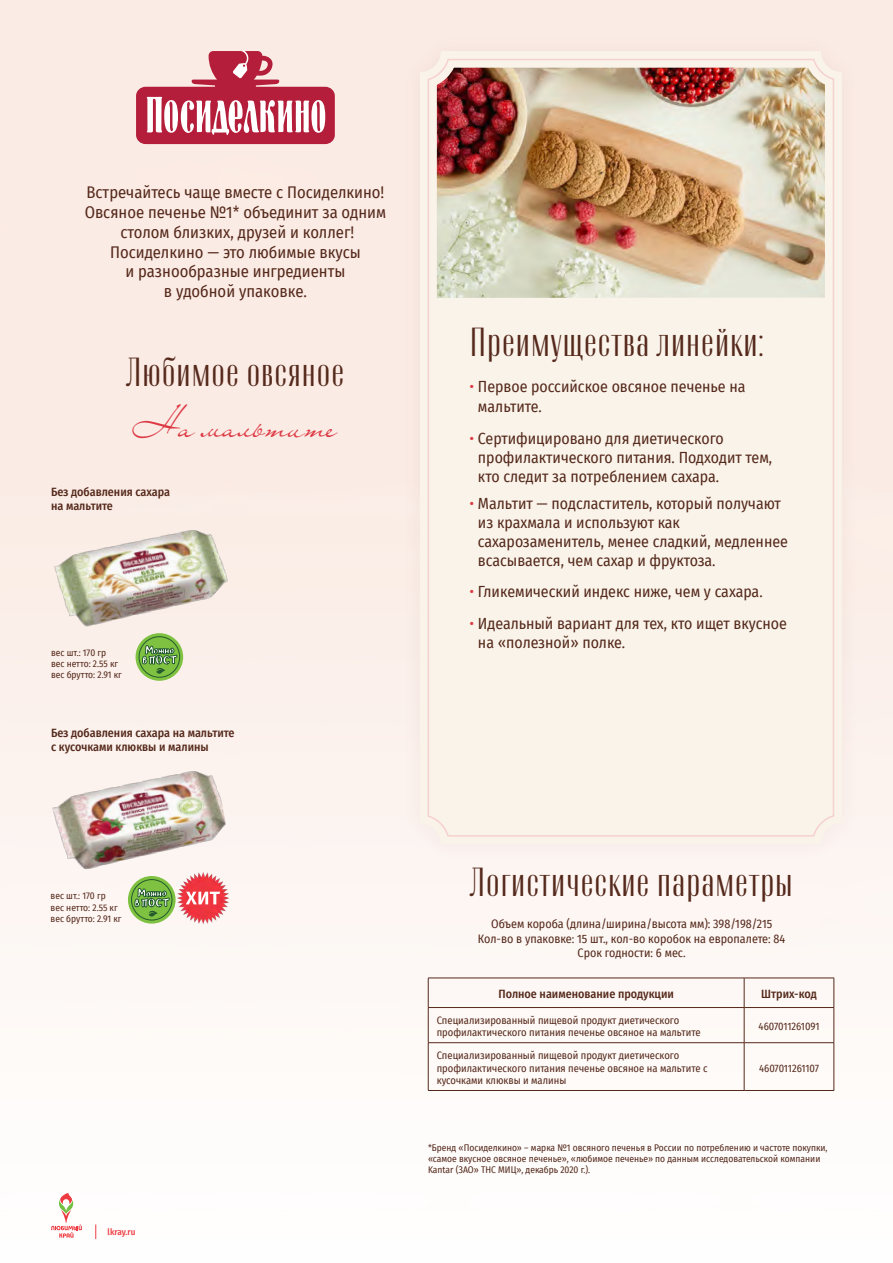
<style>
.page{position:relative;width:893px;height:1263px;background:#fff}
.page>*{position:absolute;margin:0;border:0;box-sizing:border-box;transform-origin:0 0}
.t1{font:40.5px "TT Knickerbockers Grotesk";letter-spacing:.01em;color:#55291b}
.t2{font:34.5px "Liana";color:#dd3843}
.t3{font:16.5px/19.8px "Fira Sans Condensed";color:#55291b}
.t4{font:15.75px/18.9px "Fira Sans Condensed";color:#55291b}
.t5{font:500 12px "Fira Sans Condensed";color:#55291b}
.t6{font:12px "Fira Sans Condensed";color:#55291b}
.t7{font:10.5px/12.6px "Fira Sans Condensed";color:#55291b}
.t8{font:9.45px/11.4px "Fira Sans Condensed";color:#55291b}
.t9{font:500 9px "Fira Sans Condensed";color:#ee3a41}
.s1{color:#dd3843}
</style>
<div class="page">
<img style="left:0;top:0;width:893px;height:1240px">
<svg style="left:51px;top:1193px;width:31px;height:45px"></svg>
<svg style="left:95px;top:1224px;width:1px;height:15px"></svg>
<div style="left:401px;top:32px;width:460px;height:831px;background:#93443d;opacity:.07"></div>
<div style="left:420px;top:51px;width:422px;height:793px;background:#f9f3ea"></div>
<div style="left:428px;top:59px;width:406px;height:778px;border:2px solid #f6d1cd;border-radius:20px"></div>
<img style="left:437px;top:68px;width:388px;height:230px">
<svg style="left:136px;top:51px;width:199px;height:93px"></svg>
<hr style="left:428px;top:978px;width:316px;height:1px;background:#55291b">
<svg style="left:428px;top:978px;width:1px;height:29px"></svg>
<hr style="left:744px;top:978px;width:90px;height:1px;background:#55291b">
<svg style="left:744px;top:978px;width:1px;height:29px"></svg>
<svg style="left:834px;top:978px;width:1px;height:29px"></svg>
<hr style="left:428px;top:1007px;width:316px;height:1px;background:#55291b">
<hr style="left:428px;top:1008px;width:1px;height:34px;background:#55291b">
<hr style="left:744px;top:1007px;width:90px;height:1px;background:#55291b">
<hr style="left:744px;top:1008px;width:1px;height:34px;background:#55291b">
<hr style="left:834px;top:1008px;width:1px;height:34px;background:#55291b">
<hr style="left:428px;top:1042px;width:316px;height:1px;background:#55291b">
<hr style="left:428px;top:1043px;width:1px;height:47px;background:#55291b">
<hr style="left:744px;top:1042px;width:90px;height:1px;background:#55291b">
<hr style="left:744px;top:1043px;width:1px;height:47px;background:#55291b">
<hr style="left:834px;top:1043px;width:1px;height:47px;background:#55291b">
<hr style="left:428px;top:1090px;width:316px;height:1px;background:#55291b">
<hr style="left:744px;top:1090px;width:90px;height:1px;background:#55291b">
<img style="left:51px;top:520px;width:182px;height:120px">
<img style="left:48px;top:759px;width:182px;height:120px">
<svg style="left:136px;top:633px;width:47px;height:48px"></svg>
<div style="left:139px;top:636px;width:41px;height:42px;border:1px solid #225a2d;border-radius:50%"></div>
<svg style="left:142px;top:643px;width:35px;height:80px;background:#bdd0a5"></svg>
<svg style="left:128px;top:876px;width:48px;height:48px"></svg>
<div style="left:131px;top:879px;width:41px;height:41px;border:1px solid #225a2d;border-radius:50%"></div>
<svg style="left:134px;top:888px;width:36px;height:87px"></svg>
<img style="left:177px;top:872px;width:51px;height:52px">
<svg style="left:186px;top:892px;width:34px;height:12px"></svg>
<p class="t3" style="left:85px;top:182px;width:303px">Встречайтесь чаще вместе с Посиделкино!<br>Овсяное печенье №1* объединит за одним</p>
<p class="t3" style="left:120px;top:222px;width:235px">столом близких, друзей и коллег!</p>
<p class="t3" style="left:110px;top:242px;width:252px;text-align:center">Посиделкино — это любимые вкусы и разнообразные ингредиенты<br>в удобной упаковке.</p>
<p class="t1" style="left:127px;top:351px;width:219px">Любимое овсяное</p>
<p class="t2" style="left:132px;top:403px;width:208px">На мальтите</p>
<p class="t5" style="left:51px;top:482px;width:120px">Без добавления сахара</p>
<p class="t5" style="left:51px;top:496px;width:63px">на мальтите</p>
<p class="t8" style="left:51px;top:646px;width:57px">вес шт.: 170 гр</p>
<p class="t8" style="left:51px;top:658px;width:69px">вес нетто: 2.55 кг</p>
<p class="t8" style="left:51px;top:669px;width:72px">вес брутто: 2.91 кг</p>
<p class="t5" style="left:51px;top:723px;width:185px">Без добавления сахара на мальтите</p>
<p class="t5" style="left:51px;top:738px;width:159px">с кусочками клюквы и малины</p>
<p class="t1" style="left:469px;top:321px;width:296px">Преимущества линейки:</p>
<p class="t4" style="left:478px;top:376px;width:269px;line-height:19.8px;text-indent:-9px"><span class="s1">•</span> Первое российское овсяное печенье на мальтите.</p>
<p class="t4" style="left:478px;top:428px;width:296px;text-indent:-9px"><span class="s1">•</span> Сертифицировано для диетического профилактического питания. Подходит тем, кто следит за потреблением сахара.</p>
<p class="t4" style="left:478px;top:494px;width:311px;text-indent:-9px"><span class="s1">•</span> Мальтит — подсластитель, который получают из крахмала и используют как сахарозаменитель, менее сладкий, медленнее всасывается, чем сахар и фруктоза.</p>
<p class="t4" style="left:469px;top:582px;width:295px"><span class="s1">•</span> Гликемический индекс ниже, чем у сахара.</p>
<p class="t4" style="left:478px;top:614px;width:310px;text-indent:-9px"><span class="s1">•</span> Идеальный вариант для тех, кто ищет вкусное на «полезной» полке.</p>
<p class="t1" style="left:470px;top:861px;width:324px">Логистические параметры</p>
<p class="t8" style="left:51px;top:890px;width:57px">вес шт.: 170 гр</p>
<p class="t8" style="left:51px;top:901px;width:69px">вес нетто: 2.55 кг</p>
<p class="t8" style="left:51px;top:913px;width:72px">вес брутто: 2.91 кг</p>
<p class="t6" style="left:491px;top:915px;width:283px">Объем короба (длина/ширина/высота мм): 398/198/215</p>
<p class="t6" style="left:478px;top:929px;width:309px">Кол-во в упаковке: 15 шт., кол-во коробок на европалете: 84</p>
<p class="t6" style="left:578px;top:944px;width:110px">Срок годности: 6 мес.</p>
<p class="t5" style="left:498px;top:984px;width:177px">Полное наименование продукции</p>
<p class="t5" style="left:761px;top:984px;width:57px">Штрих-код</p>
<p class="t7" style="left:437px;top:1013px;width:265px">Специализированный пищевой продукт диетического профилактического питания печенье овсяное на мальтите</p>
<p class="t7" style="left:759px;top:1020px;width:62px">4607011261091</p>
<p class="t7" style="left:437px;top:1049px;width:272px">Специализированный пищевой продукт диетического профилактического питания печенье овсяное на мальтите с кусочками клюквы и малины</p>
<p class="t7" style="left:759px;top:1061px;width:61px">4607011261107</p>
<p class="t9" style="left:108px;top:1224px;width:29px">lkray.ru</p>
<p class="t8" style="left:428px;top:1141px;width:401px">*Бренд «Посиделкино» – марка №1 овсяного печенья в России по потреблению и частоте покупки, «самое вкусное овсяное печенье», «любимое печенье» по данным исследовательской компании<br>Kantar (ЗАО» ТНС МИЦ», декабрь 2020 г.).</p>
</div>
